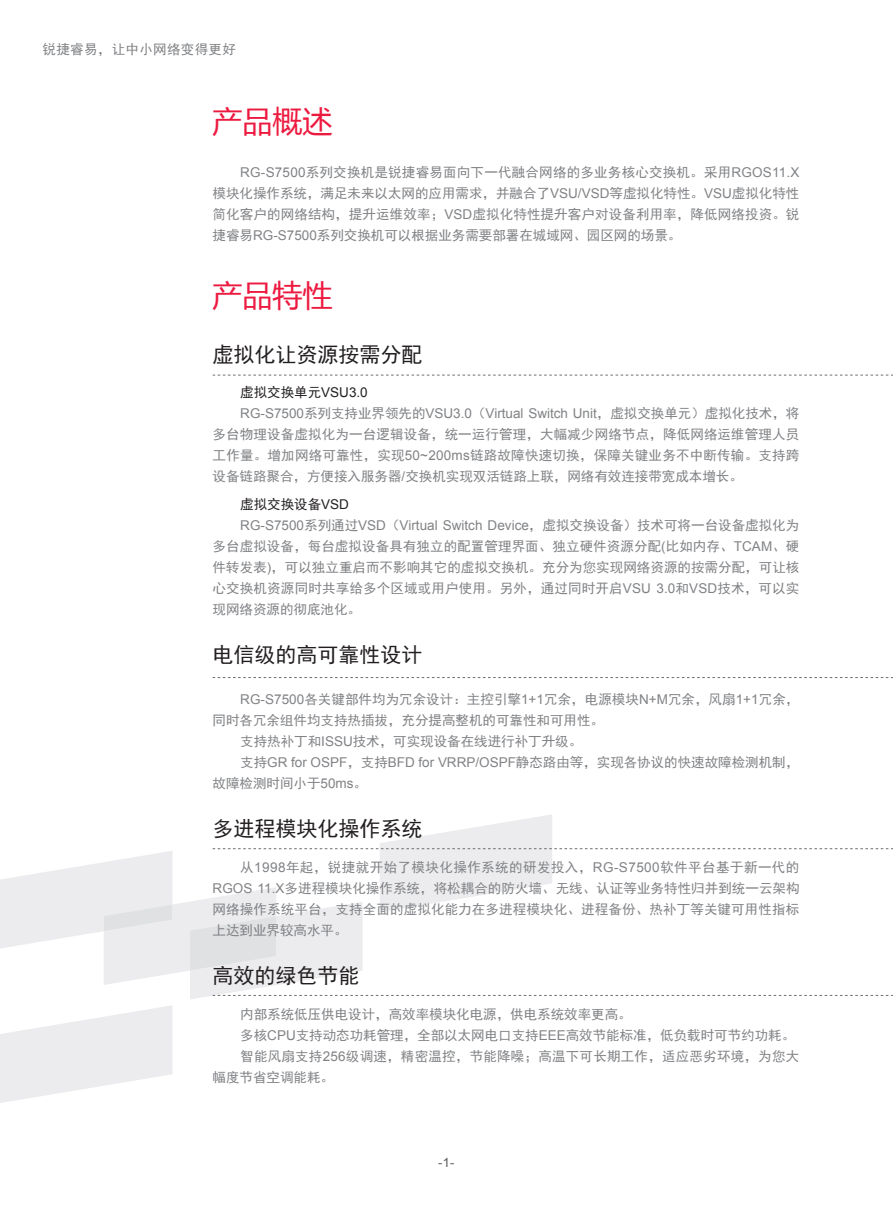
<style>
.page{position:relative;width:893px;height:1212px;background:#fff}
.page>*{position:absolute;margin:0;border:0;box-sizing:border-box;transform-origin:0 0}
.t1{font:30px "Microsoft Ya Hei";color:#ed1a40}
.t2{font:21px "Sim Hei";color:#231f20}
.t3{font:13.5px/21px "Sim Hei";color:#808285;text-align:justify}
.t4{font:13.5px "Arial";color:#808285}
.t5{font:13.5px "Sim Hei";letter-spacing:.02em;color:#808285}
.t6{font:13.5px "Sim Hei";color:#231f20}
.t7{font:13.5px "Sim Hei";letter-spacing:.025em;color:#808285}
.t8{font:12.75px "Arial";color:#57585a}
.s1{font-family:"Arial"}
.s2{font-family:"Sim Hei"}
</style>
<div class="page">
<svg style="left:0;top:1005px;width:172px;height:98px"></svg>
<svg style="left:213px;top:375px;width:680px;height:1px"></svg>
<svg style="left:0;top:815px;width:893px;height:184px"></svg>
<svg style="left:213px;top:677px;width:680px;height:1px"></svg>
<p class="t7" style="left:43px;top:43px;width:195px">锐捷睿易，让中小网络变得更好</p>
<h1 class="t1" style="left:213px;top:101px;width:121px">产品概述</h1>
<p class="t3" style="left:213px;top:161px;width:588px;text-indent:28px"><span class="s1">RG-S7500</span>系列交换机是锐捷睿易面向下一代融合网络的多业务核心交换机。采用<span class="s1">RGOS11.X</span>模块化操作系统，满足未来以太网的应用需求，并融合了<span class="s1">VSU/VSD</span>等虚拟化特性。<span class="s1">VSU</span>虚拟化特性简化客户的网络结构，提升运维效率；<span class="s1">VSD</span>虚拟化特性提升客户对设备利用率，降低网络投资。锐捷睿易<span class="s1">RG-S7500</span>系列交换机可以根据业务需要部署在城域网、园区网的场景。</p>
<h1 class="t1" style="left:213px;top:275px;width:121px">产品特性</h1>
<h2 class="t2" style="left:213px;top:344px;width:211px">虚拟化让资源按需分配</h2>
<p class="t6" style="left:240px;top:386px;width:129px">虚拟交换单元<span class="s1">VSU3.0</span></p>
<p class="t4" style="left:240px;top:405px;width:561px">RG-S7500<span class="s2">系列支持业界领先的</span>VSU3.0<span class="s2">（</span>Virtual Switch Unit<span class="s2">，虚拟交换单元）虚拟化技术，将</span></p>
<p class="t3" style="left:213px;top:424px;width:588px">多台物理设备虚拟化为一台逻辑设备，统一运行管理，大幅减少网络节点，降低网络运维管理人员工作量。增加网络可靠性，实现<span class="s1">50~200ms</span>链路故障快速切换，保障关键业务不中断传输。支持跨设备链路聚合，方便接入服务器<span class="s1">/</span>交换机实现双活链路上联，网络有效连接带宽成本增长。</p>
<p class="t6" style="left:240px;top:497px;width:110px">虚拟交换设备<span class="s1">VSD</span></p>
<p class="t4" style="left:240px;top:516px;width:560px">RG-S7500<span class="s2">系列通过</span>VSD<span class="s2">（</span>Virtual Switch Device<span class="s2">，虚拟交换设备）技术可将一台设备虚拟化为</span></p>
<p class="t3" style="left:213px;top:535px;width:588px">多台虚拟设备，每台虚拟设备具有独立的配置管理界面、独立硬件资源分配<span class="s1">(</span>比如内存、<span class="s1">TCAM</span>、硬件转发表<span class="s1">)</span>，可以独立重启而不影响其它的虚拟交换机。充分为您实现网络资源的按需分配，可让核心交换机资源同时共享给多个区域或用户使用。另外，通过同时开启<span class="s1">VSU 3.0</span>和<span class="s1">VSD</span>技术，可以实现网络资源的彻底池化。</p>
<h2 class="t2" style="left:213px;top:644px;width:211px">电信级的高可靠性设计</h2>
<p class="t3" style="left:240px;top:688px;width:561px"><span class="s1">RG-S7500</span>各关键部件均为冗余设计：主控引擎<span class="s1">1+1</span>冗余，电源模块<span class="s1">N+M</span>冗余，风扇<span class="s1">1+1</span>冗余，</p>
<p class="t3" style="left:213px;top:709px;width:393px">同时各冗余组件均支持热插拔，充分提高整机的可靠性和可用性。</p>
<p class="t3" style="left:240px;top:730px;width:344px">支持热补丁和<span class="s1">ISSU</span>技术，可实现设备在线进行补丁升级。</p>
<p class="t3" style="left:240px;top:751px;width:560px">支持<span class="s1">GR for OSPF</span>，支持<span class="s1">BFD for VRRP/OSPF</span>静态路由等，实现各协议的快速故障检测机制，</p>
<p class="t3" style="left:213px;top:772px;width:156px">故障检测时间小于<span class="s1">50ms</span>。</p>
<h2 class="t2" style="left:213px;top:818px;width:211px">多进程模块化操作系统</h2>
<p class="t3" style="left:213px;top:856px;width:588px;text-indent:28px">从<span class="s1">1998</span>年起，锐捷就开始了模块化操作系统的研发投入，<span class="s1">RG-S7500</span>软件平台基于新一代的<span class="s1">RGOS 11.X</span>多进程模块化操作系统，将松耦合的防火墙、无线、认证等业务特性归并到统一云架构网络操作系统平台，支持全面的虚拟化能力在多进程模块化、进程备份、热补丁等关键可用性指标上达到业界较高水平。</p>
<h2 class="t2" style="left:213px;top:965px;width:148px">高效的绿色节能</h2>
<p class="t3" style="left:240px;top:1003px;width:393px">内部系统低压供电设计，高效率模块化电源，供电系统效率更高。</p>
<p class="t3" style="left:240px;top:1024px;width:557px">多核<span class="s1">CPU</span>支持动态功耗管理，全部以太网电口支持<span class="s1">EEE</span>高效节能标准，低负载时可节约功耗。</p>
<p class="t5" style="left:240px;top:1049px;width:560px">智能风扇支持<span class="s1">256</span>级调速，精密温控，节能降噪；高温下可长期工作，适应恶劣环境，为您大</p>
<p class="t3" style="left:213px;top:1066px;width:123px">幅度节省空调能耗。</p>
<p class="t8" style="left:438px;top:1154px;width:18px">-1-</p>
</div>
